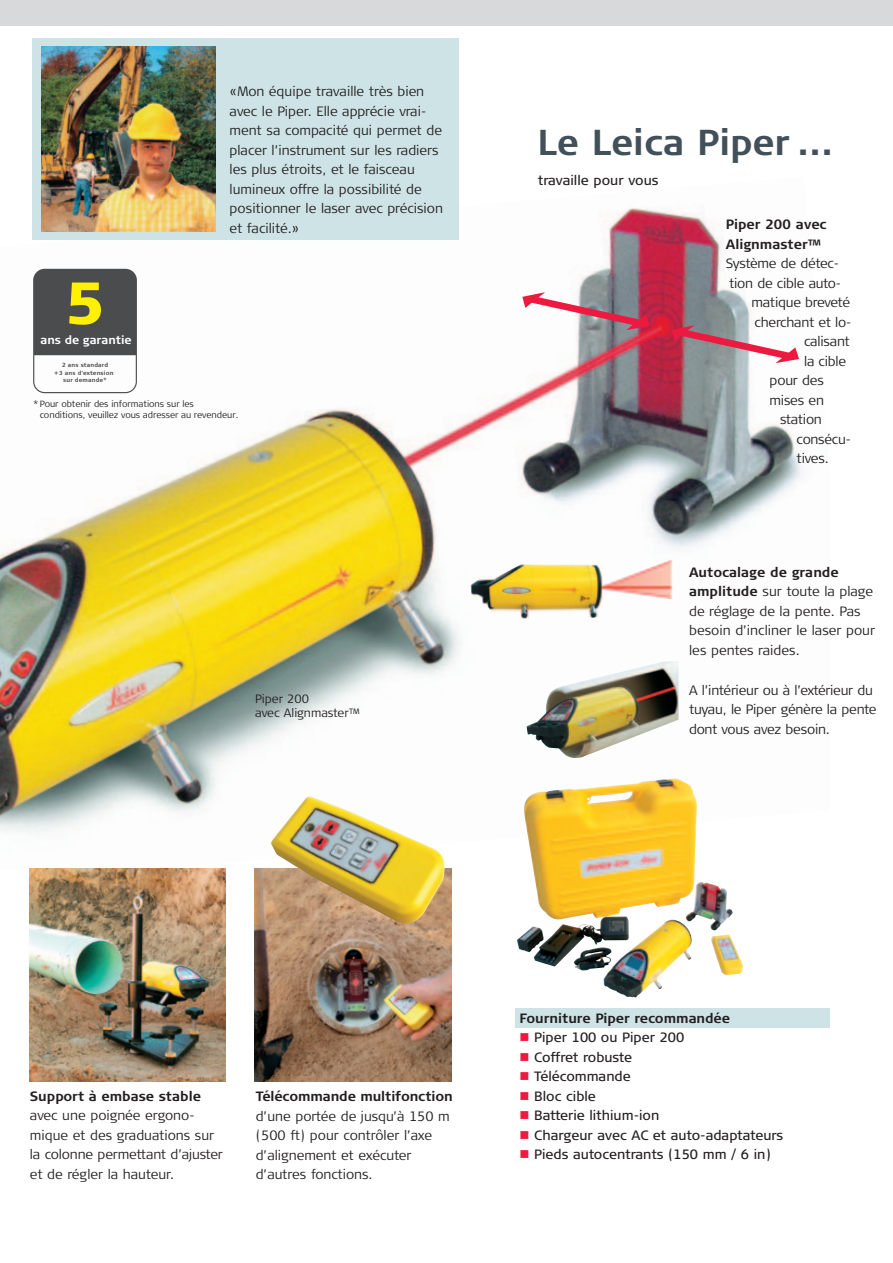
<style>
.page{position:relative;width:893px;height:1263px;background:#fff}
.page>*{position:absolute;margin:0;border:0;box-sizing:border-box;transform-origin:0 0}
.t1{font:900 58.8px "Signa Column";color:#fff101}
.t2{font:700 36px "Signa Column";color:#425159}
.t3{font:300 13.5px/19.5px "Signa Column";color:#231f20}
.t4{font:13.5px "Signa Column";color:#231f20}
.t5{font:700 13.5px/19.5px "Signa Column";letter-spacing:-.005em;color:#231f20}
.t6{font:300 13.5px "Signa Column";letter-spacing:-.02em;color:#231f20}
.t7{font:13.5px "Signa Column";letter-spacing:-.025em;color:#231f20}
.t8{font:300 13.5px "Signa Column";letter-spacing:-.025em;color:#231f20}
.t9{font:300 12px/13.5px "Signa Column";color:#231f20}
.t10{font:700 11.55px "Signa Column";letter-spacing:-.005em;color:#fff}
.t11{font:300 9px/10.8px "Signa Column";letter-spacing:-.005em;color:#231f20}
.t12{font:700 5.85px/7.6px "Signa Column";letter-spacing:.02em;color:#4b4c4d;text-align:center}
.s1{font-weight:700}
.s2{color:#ed1a40}
</style>
<div class="page">
<img style="left:0;top:177px;width:801px;height:692px">
<div style="left:0;top:0;width:893px;height:26px;background:#d8d9db"></div>
<svg style="left:522px;top:292px;width:128px;height:38px"></svg>
<svg style="left:672px;top:325px;width:127px;height:38px"></svg>
<div style="left:515px;top:1009px;width:314px;height:19px;background:#cee3e6"></div>
<img style="left:30px;top:869px;width:196px;height:212px">
<img style="left:255px;top:869px;width:197px;height:212px">
<img style="left:270px;top:796px;width:175px;height:135px">
<img style="left:527px;top:661px;width:152px;height:97px">
<img style="left:524px;top:778px;width:209px;height:153px">
<div style="left:33px;top:38px;width:426px;height:202px;background:#cee3e6"></div>
<img style="left:41px;top:47px;width:175px;height:185px">
<img style="left:470px;top:559px;width:202px;height:60px">
<svg style="left:33px;top:269px;width:104px;height:124px"></svg>
<h1 class="t1" style="left:64px;top:266px;width:41px">5</h1>
<p class="t12" style="left:55px;top:361px;width:60px">2 ans standard<br>+3 ans d'extension sur demande*</p>
<p class="t10" style="left:41px;top:333px;width:93px">ans de garantie</p>
<p class="t3" style="left:230px;top:82px;width:215px">«Mon équipe travaille très bien avec le Piper. Elle apprécie vrai&shy;ment sa compacité qui permet de placer l’instrument sur les radiers les plus étroits, et le faisceau lumineux offre la possibilité de positionner le laser avec précision et facilité.»</p>
<p class="t11" style="left:40px;top:399px;width:200px;text-indent:-6px">* Pour obtenir des informations sur les conditions, veuillez vous adresser au revendeur.</p>
<p class="t9" style="left:255px;top:693px;width:106px">Piper 200<br>avec Alignmaster™</p>
<h2 class="t2" style="left:537px;top:122px;width:297px">Le Leica Piper ...</h2>
<p class="t4" style="left:538px;top:172px;width:122px">travaille pour vous</p>
<p class="t5" style="left:726px;top:215px;width:102px">Piper 200 avec<br>Alignmaster™</p>
<p class="t3" style="left:726px;top:254px;width:115px">Système de détec-</p>
<p class="t3" style="left:729px;top:274px;width:114px">tion de cible auto-</p>
<p class="t8" style="left:752px;top:295px;width:100px">matique breveté</p>
<p class="t3" style="left:755px;top:313px;width:96px">cherchant et lo-</p>
<p class="t3" style="left:804px;top:332px;width:47px">calisant</p>
<p class="t3" style="left:804px;top:351px;width:44px">la cible</p>
<p class="t3" style="left:770px;top:371px;width:56px">pour des</p>
<p class="t3" style="left:770px;top:390px;width:56px">mises en</p>
<p class="t6" style="left:780px;top:412px;width:43px">station</p>
<p class="t6" style="left:797px;top:432px;width:56px">consécu-</p>
<p class="t3" style="left:797px;top:449px;width:34px">tives.</p>
<p class="t3" style="left:689px;top:562px;width:187px"><span class="s1">Autocalage de grande amplitude</span> sur toute la plage de réglage de la pente. Pas besoin d’incliner le laser pour les pentes raides.</p>
<p class="t3" style="left:689px;top:680px;width:189px">A l’intérieur ou à l’extérieur du tuyau, le Piper génère la pente dont vous avez besoin.</p>
<p class="t5" style="left:30px;top:1086px;width:173px">Support à embase stable</p>
<p class="t3" style="left:30px;top:1106px;width:194px">avec une poignée ergono-- mique et des graduations sur la colonne permettant d’ajuster et de régler la hauteur.</p>
<p class="t5" style="left:256px;top:1086px;width:199px">Télécommande multifonction</p>
<p class="t3" style="left:256px;top:1106px;width:196px">d’une portée de jusqu’à 150 m (500 ft) pour contrôler l’axe d’alignement et exécuter d’autres fonctions.</p>
<p class="t5" style="left:519px;top:1008px;width:212px">Fourniture Piper recommandée</p>
<p class="t4" style="left:519px;top:1030px;width:166px"><span class="s2">■</span> Piper 100 ou Piper 200</p>
<p class="t7" style="left:519px;top:1049px;width:114px"><span class="s2">■</span> Coffret robuste</p>
<p class="t4" style="left:519px;top:1069px;width:113px"><span class="s2">■</span> Télécommande</p>
<p class="t4" style="left:519px;top:1088px;width:78px"><span class="s2">■</span> Bloc cible</p>
<p class="t4" style="left:519px;top:1108px;width:141px"><span class="s2">■</span> Batterie lithium-ion</p>
<p class="t4" style="left:519px;top:1127px;width:265px"><span class="s2">■</span> Chargeur avec AC et auto-adaptateurs</p>
<p class="t4" style="left:519px;top:1147px;width:253px"><span class="s2">■</span> Pieds autocentrants (150 mm / 6 in)</p>
</div>
